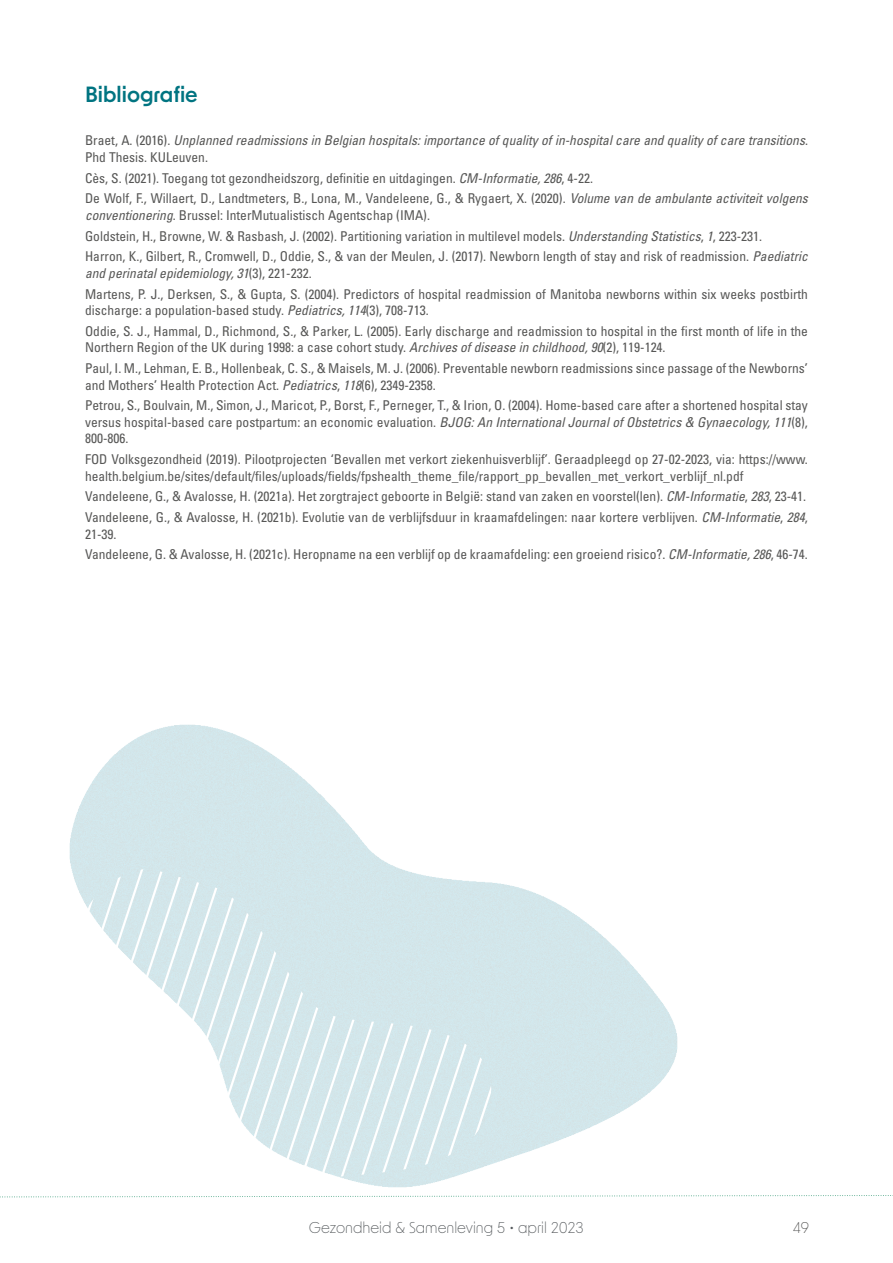
<style>
.page{position:relative;width:893px;height:1263px;background:#fff}
.page>*{position:absolute;margin:0;border:0;box-sizing:border-box;transform-origin:0 0}
.t1{font:600 21px "New Order";color:#007481}
.t2{font:300 15px "New Order";color:#53575a}
.t3{font:300 15px "New Order";color:#575756}
.t4{font:condensed 13.5px/20.7px "Univers LT Std";color:#575756}
.t5{font:italic condensed 13.5px/16.5px "Univers LT Std";color:#575756}
.s1{font-style:normal}
.s2{font-style:italic}
</style>
<div class="page">
<img style="left:69px;top:724px;width:329px;height:144px">
<svg style="left:0;top:868px;width:893px;height:330px"></svg>
<h1 class="t1" style="left:85px;top:81px;width:114px">Bibliografie</h1>
<p class="t5" style="left:85px;top:132px;width:724px"><span class="s1">Braet, A. (2016).</span> Unplanned readmissions in Belgian hospitals: importance of quality of in-hospital care and quality of care transitions<span class="s1">.<br>Phd Thesis. KULeuven.</span></p>
<p class="t4" style="left:85px;top:167px;width:724px">Cès, S. (2021). Toegang tot gezondheidszorg, definitie en uitdagingen. <span class="s2">CM-Informatie, 286</span>, 4-22.<br>De Wolf, F., Willaert, D., Landtmeters, B., Lona, M., Vandeleene, G., &amp; Rygaert, X. (2020). <span class="s2">Volume van de ambulante activiteit volgens</span></p>
<p class="t4" style="left:85px;top:204px;width:724px"><span class="s2">conventionering</span>. Brussel: InterMutualistisch Agentschap (IMA).<br>Goldstein, H., Browne, W. &amp; Rasbash, J. (2002). Partitioning variation in multilevel models. <span class="s2">Understanding Statistics</span>, <span class="s2">1</span>, 223-231.<br>Harron, K., Gilbert, R., Cromwell, D., Oddie, S., &amp; van der Meulen, J. (2017). Newborn length of stay and risk of readmission. <span class="s2">Paediatric</span></p>
<p class="t4" style="left:85px;top:262px;width:724px"><span class="s2">and perinatal epidemiology, 31</span>(3), 221-232.<br>Martens, P. J., Derksen, S., &amp; Gupta, S. (2004). Predictors of hospital readmission of Manitoba newborns within six weeks postbirth</p>
<p class="t4" style="left:85px;top:300px;width:724px">discharge: a population-based study. <span class="s2">Pediatrics, 114</span>(3), 708-713.<br>Oddie, S. J., Hammal, D., Richmond, S., &amp; Parker, L. (2005). Early discharge and readmission to hospital in the first month of life in the</p>
<p class="t4" style="left:85px;top:337px;width:724px">Northern Region of the UK during 1998: a case cohort study. <span class="s2">Archives of disease in childhood, 90</span>(2), 119-124.<br>Paul, I. M., Lehman, E. B., Hollenbeak, C. S., &amp; Maisels, M. J. (2006). Preventable newborn readmissions since passage of the Newborns’</p>
<p class="t4" style="left:85px;top:374px;width:724px">and Mothers’ Health Protection Act. <span class="s2">Pediatrics</span>, <span class="s2">118</span>(6), 2349-2358.<br>Petrou, S., Boulvain, M., Simon, J., Maricot, P., Borst, F., Perneger, T., &amp; Irion, O. (2004). Home-based care after a shortened hospital stay</p>
<p class="t4" style="left:85px;top:414px;width:724px;line-height:16.5px">versus hospital-based care postpartum: an economic evaluation. <span class="s2">BJOG: An International Journal of Obstetrics &amp; Gynaecology, 111</span>(8),<br>800-806.</p>
<p class="t4" style="left:85px;top:451px;width:724px;line-height:16.5px">FOD Volksgezondheid (2019). Pilootprojecten ‘Bevallen met verkort ziekenhuisverblijf’. Geraadpleegd op 27-02-2023, via: https://www. health.belgium.be/sites/default/files/uploads/fields/fpshealth_theme_file/rapport_pp_bevallen_met_verkort_verblijf_nl.pdf</p>
<p class="t4" style="left:85px;top:486px;width:724px">Vandeleene, G., &amp; Avalosse, H. (2021a). Het zorgtraject geboorte in België: stand van zaken en voorstel(len). <span class="s2">CM-Informatie</span>, <span class="s2">283</span>, 23-41.<br>Vandeleene, G., &amp; Avalosse, H. (2021b). Evolutie van de verblijfsduur in kraamafdelingen: naar kortere verblijven. <span class="s2">CM-Informatie</span>, <span class="s2">284</span>,</p>
<p class="t4" style="left:85px;top:523px;width:724px">21-39.<br>Vandeleene, G. &amp; Avalosse, H. (2021c). Heropname na een verblijf op de kraamafdeling: een groeiend risico?. <span class="s2">CM-Informatie, 286</span>, 46-74.</p>
<p class="t2" style="left:309px;top:1218px;width:276px">Gezondheid &amp; Samenleving 5 • april 2023</p>
<p class="t3" style="left:793px;top:1218px;width:18px">49</p>
</div>
